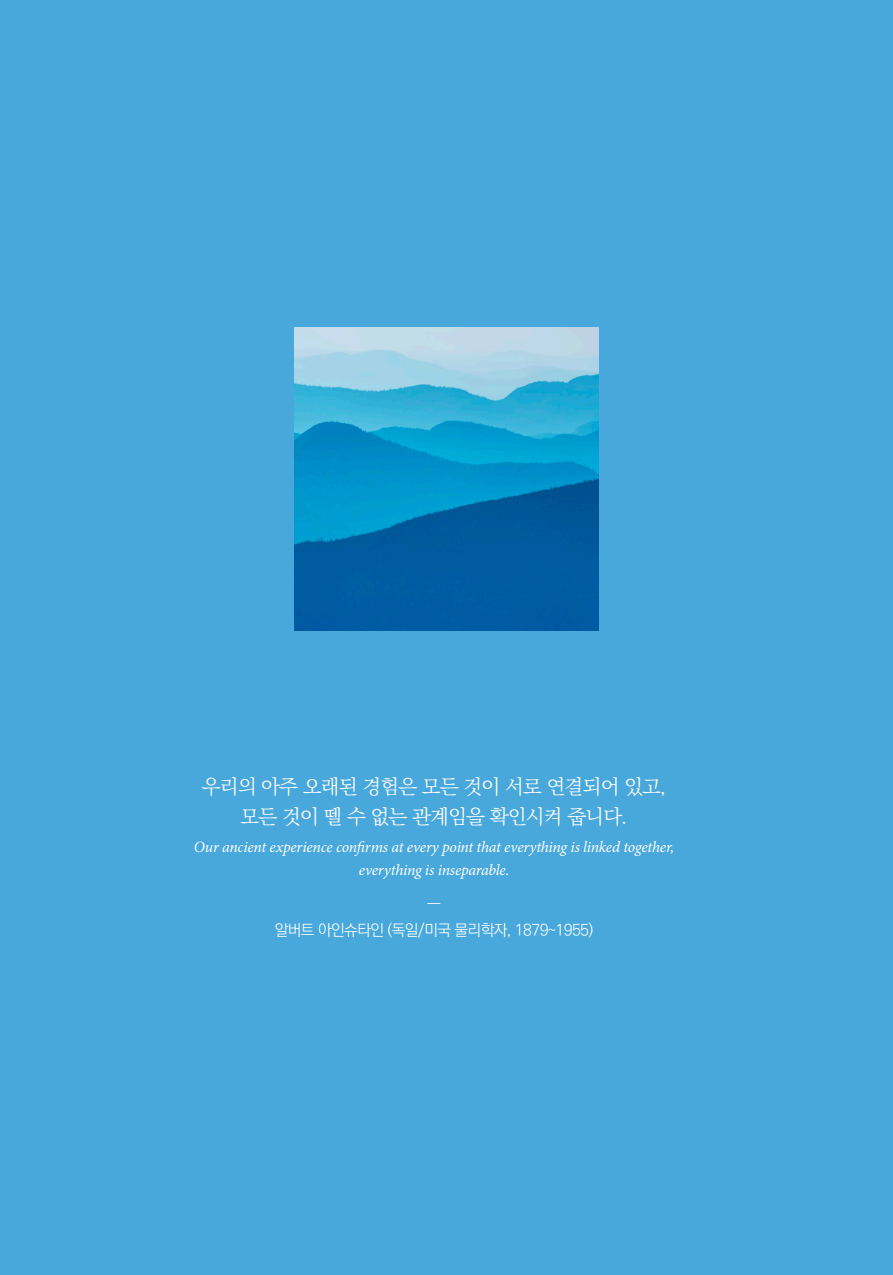
<style>
.page{position:relative;width:893px;height:1275px;background:#48a8db}
.page>*{position:absolute;margin:0;border:0;box-sizing:border-box;transform-origin:0 0}
.t1{font:300 20.12px "Ko Pub Batang";letter-spacing:-.04em;color:#fff}
.t2{font:italic 15.75px "Minion Pro";letter-spacing:-.015em;color:#fff}
.t3{font:300 15.75px "Ko Pub Dotum";letter-spacing:-.04em;color:#fff}
</style>
<div class="page">
<img style="left:295px;top:328px;width:303px;height:303px">
<p class="t1" style="left:202px;top:776px;width:466px">우리의 아주 오래된 경험은 모든 것이 서로 연결되어 있고,</p>
<p class="t1" style="left:240px;top:806px;width:389px">모든 것이 뗄 수 없는 관계임을 확인시켜 줍니다.</p>
<p class="t2" style="left:194px;top:837px;width:482px">Our ancient experience confirms at every point that everything is linked together,</p>
<p class="t2" style="left:359px;top:859px;width:152px">everything is inseparable.</p>
<p class="t3" style="left:427px;top:892px;width:15px">ㅡ</p>
<p class="t3" style="left:275px;top:922px;width:320px">알버트 아인슈타인 (독일/미국 물리학자, 1879~1955)</p>
</div>
